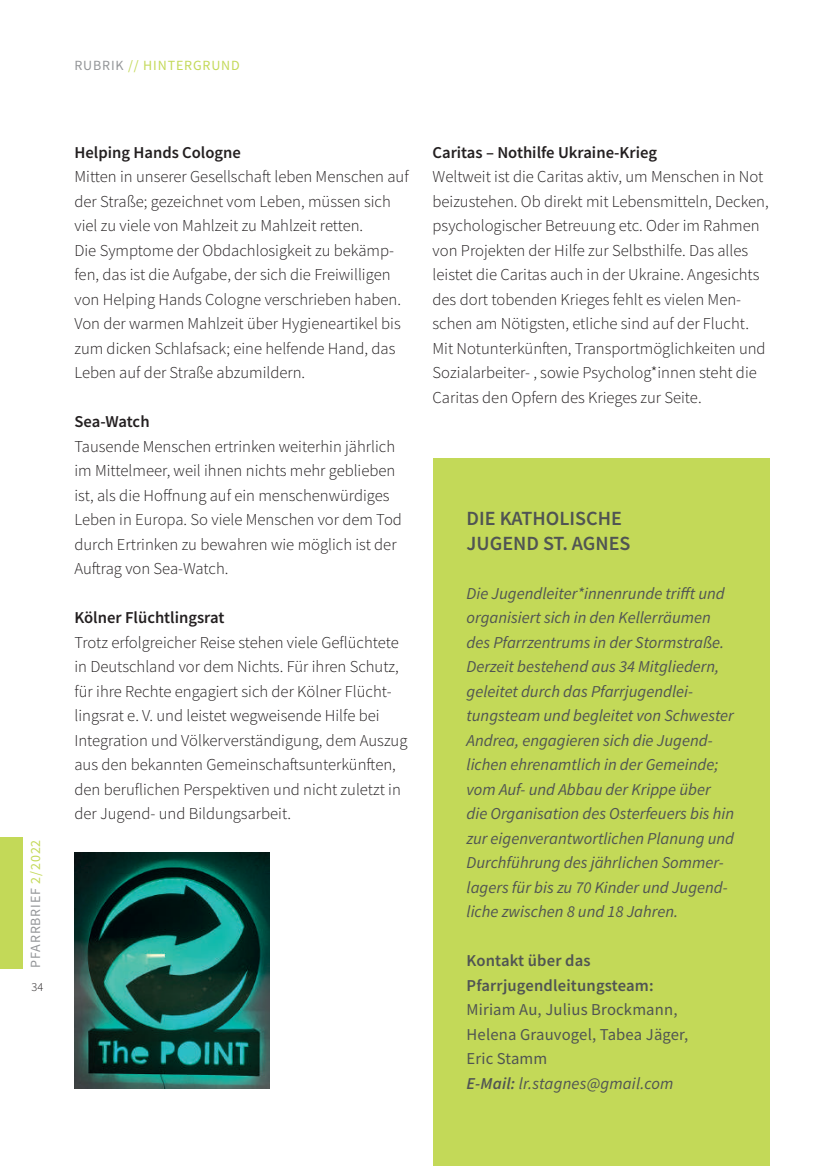
<style>
.page{position:relative;width:819px;height:1166px;background:#fff}
.page>*{position:absolute;margin:0;border:0;box-sizing:border-box;transform-origin:0 0}
.t1{font:600 20.12px/24.5px "Source Sans Pro";color:#505453}
.t2{font:300 16.62px/24.5px "Source Sans Pro";color:#231f20}
.t3{font:italic 16.62px/24.5px "Source Sans Pro";color:#505453}
.t4{font:16.62px/24.5px "Source Sans Pro";letter-spacing:.01em;color:#505453}
.t5{font:600 16.62px "Source Sans Pro";color:#231f20}
.t6{font:600 16.62px/24.5px "Source Sans Pro";letter-spacing:.01em;color:#505453}
.t7{font:14px "Source Sans Pro";letter-spacing:.06em;color:#c3d958}
.t8{font:14px "Source Sans Pro";letter-spacing:.06em;color:#939598}
.t9{font:300 12.25px "Source Sans Pro";color:#231f20}
.s1{color:#c3d958}
.s2{color:#939598}
.s3{font-weight:600;font-style:italic}
.s4{font-style:italic}
</style>
<div class="page">
<div style="left:0;top:837px;width:22px;height:131px;background:#c3d958"></div>
<img style="left:74px;top:852px;width:195px;height:237px">
<div style="left:433px;top:459px;width:336px;height:707px;background:#c3d958"></div>
<p class="t8" style="left:26px;top:967px;width:129px;rotate:-90deg">PFARRBRIEF <span class="s1">2/2022</span></p>
<p class="t9" style="left:32px;top:979px;width:13px">34</p>
<p class="t7" style="left:74px;top:56px;width:167px"><span class="s2">RUBRIK</span> // HINTERGRUND</p>
<p class="t5" style="left:74px;top:141px;width:168px">Helping Hands Cologne</p>
<p class="t2" style="left:74px;top:164px;width:336px">Mitten in unserer Gesellschaft leben Menschen auf der Straße; gezeichnet vom Leben, müssen sich viel zu viele von Mahlzeit zu Mahlzeit retten.<br>Die Symptome der Obdachlosigkeit zu bekämp&shy;fen, das ist die Aufgabe, der sich die Freiwilligen von Helping Hands Cologne verschrieben haben.<br>Von der warmen Mahlzeit über Hygieneartikel bis zum dicken Schlafsack; eine helfende Hand, das Leben auf der Straße abzumildern.</p>
<p class="t5" style="left:74px;top:411px;width:77px">Sea-Watch</p>
<p class="t2" style="left:74px;top:434px;width:329px">Tausende Menschen ertrinken weiterhin jährlich im Mittelmeer, weil ihnen nichts mehr geblieben ist, als die Hoffnung auf ein menschenwürdiges Leben in Europa. So viele Menschen vor dem Tod durch Ertrinken zu bewahren wie möglich ist der Auftrag von Sea-Watch.</p>
<p class="t5" style="left:74px;top:607px;width:151px">Kölner Flüchtlingsrat</p>
<p class="t2" style="left:74px;top:630px;width:334px">Trotz erfolgreicher Reise stehen viele Geflüchtete in Deutschland vor dem Nichts. Für ihren Schutz, für ihre Rechte engagiert sich der Kölner Flücht&shy;lingsrat e. V. und leistet wegweisende Hilfe bei Integration und Völkerverständigung, dem Auszug aus den bekannten Gemeinschaftsunterkünften, den beruflichen Perspektiven und nicht zuletzt in der Jugend- und Bildungsarbeit.</p>
<p class="t5" style="left:432px;top:141px;width:226px">Caritas – Nothilfe Ukraine-Krieg</p>
<p class="t2" style="left:432px;top:164px;width:337px">Weltweit ist die Caritas aktiv, um Menschen in Not beizustehen. Ob direkt mit Lebensmitteln, Decken, psychologischer Betreuung etc. Oder im Rahmen von Projekten der Hilfe zur Selbsthilfe. Das alles leistet die Caritas auch in der Ukraine. Angesichts des dort tobenden Krieges fehlt es vielen Men&shy;schen am Nötigsten, etliche sind auf der Flucht.<br>Mit Notunterkünften, Transportmöglichkeiten und Sozialarbeiter- , sowie Psycholog*innen steht die Caritas den Opfern des Krieges zur Seite.</p>
<p class="t1" style="left:466px;top:506px;width:165px">DIE KATHOLISCHE<br>JUGEND ST. AGNES</p>
<p class="t3" style="left:466px;top:581px;width:269px">Die Jugendleiter*innenrunde trifft und organisiert sich in den Kellerräumen des Pfarrzentrums in der Stormstraße.<br>Derzeit bestehend aus 34 Mitgliedern, geleitet durch das Pfarrjugendlei&shy;tungsteam und begleitet von Schwester Andrea, engagieren sich die Jugend&shy;lichen ehrenamtlich in der Gemeinde; vom Auf- und Abbau der Krippe über die Organisation des Osterfeuers bis hin zur eigenverantwortlichen Planung und Durchführung des jährlichen Sommer&shy;lagers für bis zu 70 Kinder und Jugend&shy;liche zwischen 8 und 18 Jahren.</p>
<p class="t6" style="left:466px;top:948px;width:188px">Kontakt über das<br>Pfarrjugendleitungsteam:</p>
<p class="t4" style="left:466px;top:997px;width:223px">Miriam Au, Julius Brockmann,<br>Helena Grauvogel, Tabea Jäger,<br>Eric Stamm<br><span class="s3">E-Mail:</span> <span class="s4">lr.stagnes@gmail.com</span></p>
</div>
